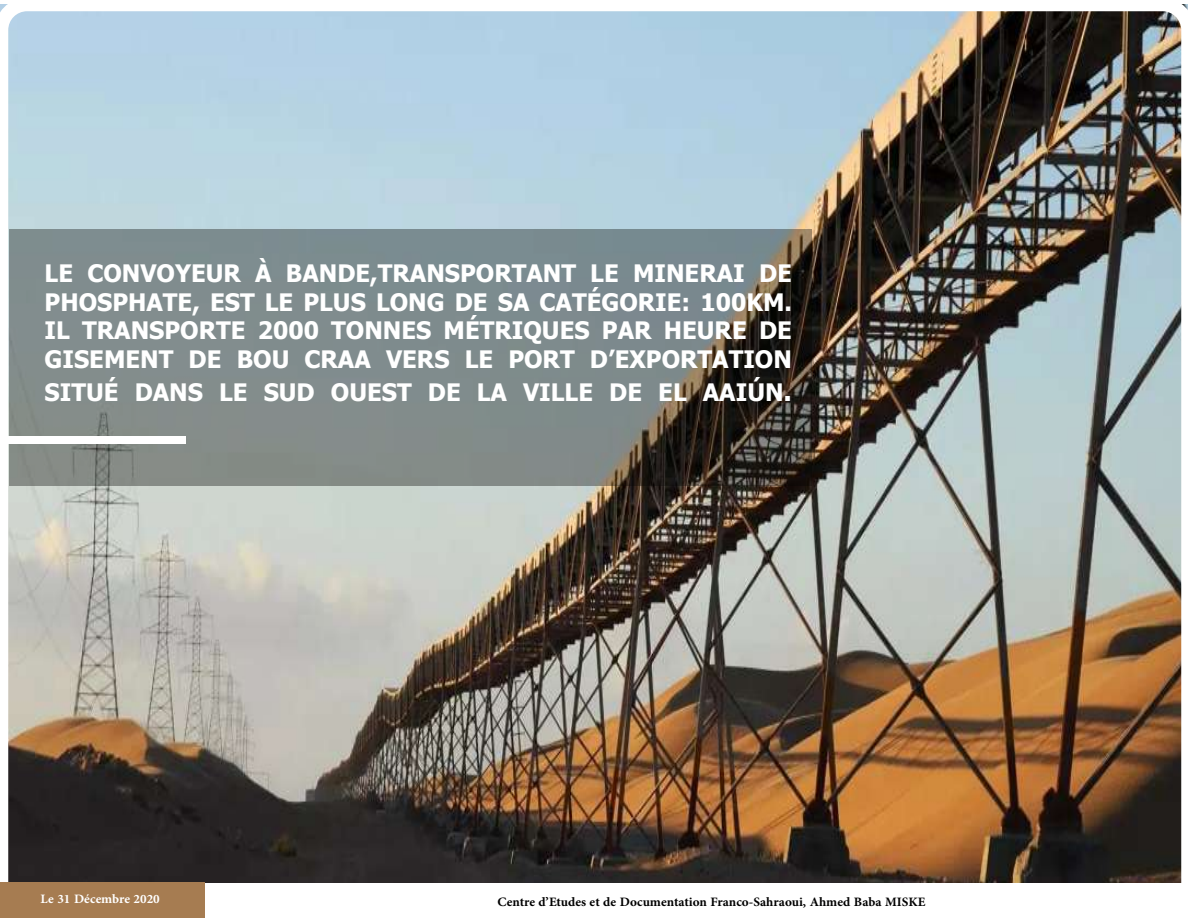
<style>
.page{position:relative;width:1188px;height:918px;background:#fff}
.page>*{position:absolute;margin:0;border:0;box-sizing:border-box;transform-origin:0 0}
.t1{font:700 24px/28.8px "Tahoma";color:#fff;text-align:justify}
.t2{font:700 18px "Adobe Arabic";color:#000001}
.t3{font:700 18px "Adobe Arabic";color:#fff}
.s1{font-size:27px}
</style>
<div class="page">
<img style="left:0;top:4px;width:1188px;height:914px">
<div style="left:1px;top:883px;width:1187px;height:35px;background:#fff"></div>
<div style="left:1px;top:882px;width:204px;height:36px;background:#a67c51"></div>
<svg style="left:9px;top:230px;width:803px;height:256px;background:#757e7d"></svg>
<div style="left:0;top:436px;width:186px;height:8px;background:#fff"></div>
<p class="t1" style="left:45px;top:260px;width:749px">LE CONVOYEUR À BANDE,TRANSPORTANT LE MINERAI DE PHOSPHATE, EST LE PLUS LONG DE SA CATÉGORIE: 100KM.<br>IL TRANSPORTE 2000 TONNES MÉTRIQUES PAR HEURE DE GISEMENT DE BOU CRAA VERS LE PORT D’EXPORTATION</p>
<p class="t1" style="left:45px;top:378px;width:749px">SITUÉ DANS LE SUD OUEST DE LA VILLE DE EL AAIÚN<span class="s1">.</span></p>
<p class="t3" style="left:41px;top:886px;width:121px">Le 31 Décembre 2020</p>
<p class="t2" style="left:498px;top:889px;width:429px">Centre d’Etudes et de Documentation Franco-Sahraoui, Ahmed Baba MISKE</p>
</div>
